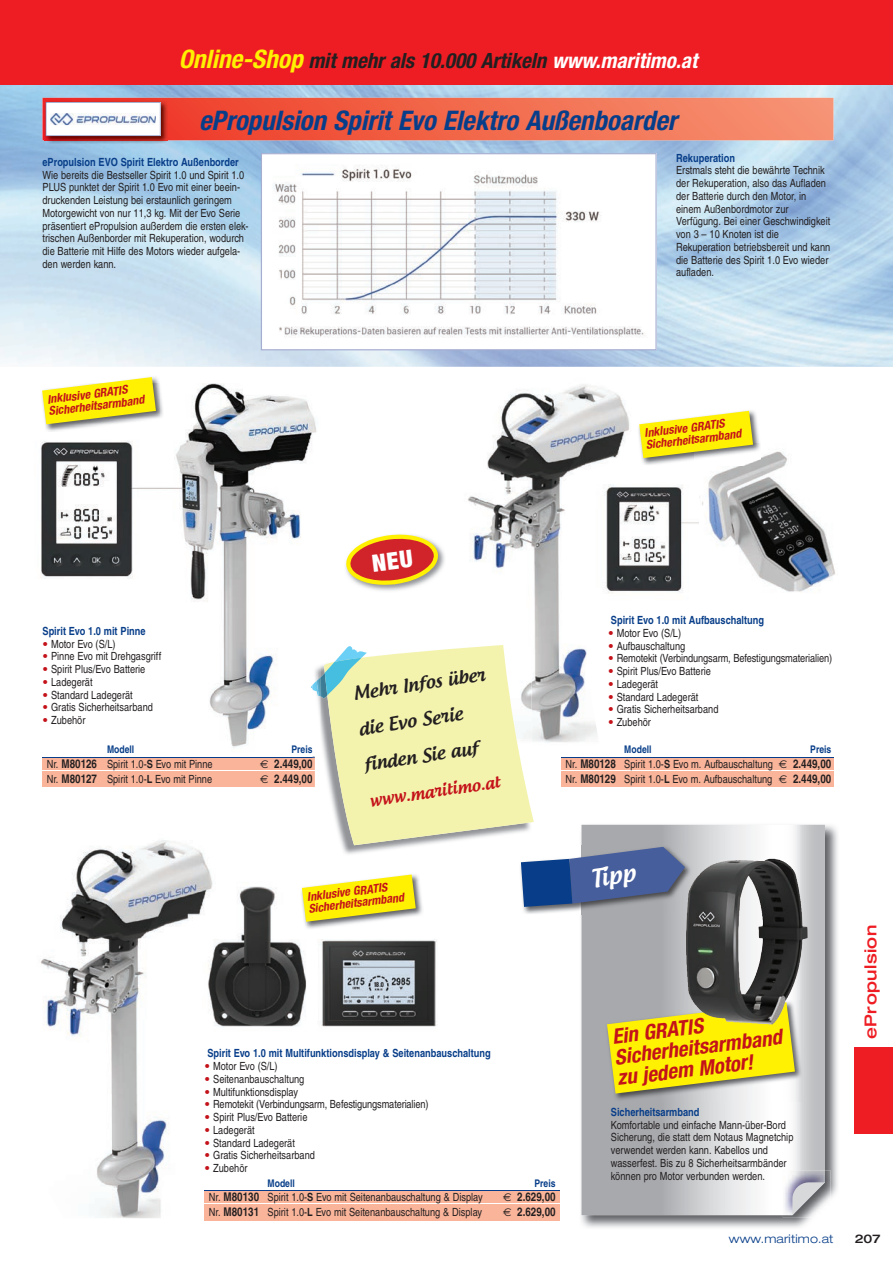
<style>
.page{position:relative;width:893px;height:1263px;background:#fff}
.page>*{position:absolute;margin:0;border:0;box-sizing:border-box;transform-origin:0 0}
.t1{font:italic 700 condensed 27px "Helvetica Neue";color:#083e89}
.t2{font:500 24px "Androgyne";color:#fff}
.t3{font:italic 700 condensed 21px "Helvetica Neue";color:#231f20}
.t4{font:italic 700 condensed 21px/21px "Helvetica Neue";color:#c4121a}
.t5{font:500 18px/36px "Androgyne";color:#231f20}
.t6{font:500 16.5px "Androgyne";color:#c4121a}
.t7{font:500 expanded 16.5px "Helvetica Neue";letter-spacing:.025em;color:#ee1d23}
.t8{font:italic 700 condensed 12px/12px "Helvetica Neue";color:#c4121a}
.t9{font:12px "Nimbus San LCE Bol Con";color:#231f20}
.t10{font:300 expanded 12px "Helvetica Neue";letter-spacing:.015em;color:#083e89}
.t11{font:500 expanded 12px "Helvetica Neue";color:#231f20}
.t12{font:11.25px/12.8px "Nimbus San LCE Reg Con";color:#231f20}
.t13{font:11.25px "Nimbus San LCE Bol Con";color:#083e89}
.t14{font:10.5px "Nimbus San LCE Bol Con";color:#083e89}
.s1{font-size:25.5px;color:#fff101}
.s2{color:#fff}
.s3{font-family:"Helvetica Neue";font-stretch:condensed;color:#c4121a}
.s4{font-family:"Nimbus San LCE Bol Con";font-size:12px}
.s5{font-family:"Nimbus San LCE Bol Con"}
.s6{font-family:"Euro Sans";font-size:11.25px}
.s7{font-family:"Euro Sans"}
</style>
<div class="page">
<img style="left:528px;top:85px;width:313px;height:13px">
<img style="left:111px;top:85px;width:366px;height:13px">
<img style="left:699px;top:451px;width:136px;height:141px">
<img style="left:631px;top:485px;width:68px;height:107px">
<img style="left:40px;top:383px;width:276px;height:379px">
<div style="left:0;top:0;width:893px;height:85px;background:#ee1d23"></div>
<div style="left:855px;top:1048px;width:38px;height:86px;background:#ee1d23"></div>
<img style="left:44px;top:140px;width:124px;height:4px">
<svg style="left:43px;top:98px;width:790px;height:42px;background:#ee7660"></svg>
<svg style="left:261px;top:153px;width:396px;height:197px"></svg>
<div style="left:43px;top:757px;width:272px;height:30px;background:#f9b49a"></div>
<hr style="left:43px;top:770px;width:272px;height:1px;background:#fff">
<hr style="left:43px;top:757px;width:272px;height:1px;background:#083e89">
<div style="left:561px;top:757px;width:272px;height:30px;background:#f9b49a"></div>
<hr style="left:561px;top:770px;width:272px;height:1px;background:#fff">
<hr style="left:561px;top:757px;width:272px;height:1px;background:#083e89">
<div style="left:205px;top:1191px;width:355px;height:29px;background:#f9b49a"></div>
<hr style="left:205px;top:1203px;width:355px;height:1px;background:#fff">
<hr style="left:205px;top:1190px;width:355px;height:1px;background:#083e89">
<img style="left:40px;top:378px;width:124px;height:54px">
<svg style="left:42px;top:377px;width:114px;height:47px"></svg>
<img style="left:638px;top:410px;width:122px;height:55px">
<img style="left:694px;top:443px;width:67px;height:22px">
<svg style="left:639px;top:411px;width:114px;height:47px"></svg>
<img style="left:221px;top:886px;width:216px;height:141px">
<img style="left:300px;top:886px;width:123px;height:43px">
<img style="left:41px;top:840px;width:180px;height:378px">
<img style="left:581px;top:824px;width:257px;height:404px">
<svg style="left:581px;top:825px;width:244px;height:390px"></svg>
<img style="left:783px;top:1170px;width:47px;height:48px">
<img style="left:783px;top:1170px;width:42px;height:45px">
<svg style="left:792px;top:1182px;width:33px;height:33px"></svg>
<img style="left:605px;top:1000px;width:198px;height:101px">
<svg style="left:607px;top:1002px;width:188px;height:91px;background:#ebe12d"></svg>
<img style="left:686px;top:859px;width:110px;height:165px">
<img style="left:468px;top:384px;width:163px;height:261px">
<img style="left:360px;top:545px;width:85px;height:46px">
<svg style="left:302px;top:645px;width:383px;height:277px"></svg>
<svg style="left:346px;top:534px;width:92px;height:51px;background:#de794e"></svg>
<h3 class="t3" style="left:179px;top:47px;width:520px"><span class="s1">Online-Shop</span> mit mehr als 10.000 Artikeln <span class="s2">www.maritimo.at</span></h3>
<h1 class="t1" style="left:199px;top:104px;width:479px">ePropulsion Spirit Evo Elektro Außenboarder</h1>
<p class="t13" style="left:43px;top:155px;width:198px">ePropulsion EVO Spirit Elektro Außenborder</p>
<p class="t12" style="left:43px;top:168px;width:208px">Wie bereits die Bestseller Spirit 1.0 und Spirit 1.0<br>PLUS punktet der Spirit 1.0 Evo mit einer beein&shy;druckenden Leistung bei erstaunlich geringem Motorgewicht von nur 11,3 kg. Mit der Evo Serie präsentiert ePropulsion außerdem die ersten elek&shy;trischen Außenborder mit Rekuperation, wodurch die Batterie mit Hilfe des Motors wieder aufgela&shy;den werden kann.</p>
<p class="t13" style="left:676px;top:151px;width:60px">Rekuperation</p>
<p class="t12" style="left:676px;top:164px;width:156px">Erstmals steht die bewährte Technik der Rekuperation, also das Aufladen der Batterie durch den Motor, in einem Außenbordmotor zur<br>Verfügung. Bei einer Geschwindigkeit von 3 – 10 Knoten ist die<br>Rekuperation betriebsbereit und kann die Batterie des Spirit 1.0 Evo wieder aufladen.</p>
<p class="t8" style="left:47px;top:393px;width:98px;rotate:-7deg">Inklusive GRATIS<br>Sicherheitsarmband</p>
<p class="t8" style="left:644px;top:427px;width:98px;rotate:-7deg">Inklusive GRATIS<br>Sicherheitsarmband</p>
<p class="t13" style="left:43px;top:624px;width:105px">Spirit Evo 1.0 mit Pinne</p>
<p class="t12" style="left:43px;top:637px;width:75px"><span class="s3">•</span> Motor Evo (S/L)</p>
<p class="t12" style="left:43px;top:650px;width:120px"><span class="s3">•</span> Pinne Evo mit Drehgasgriff</p>
<p class="t12" style="left:43px;top:663px;width:104px"><span class="s3">•</span> Spirit Plus/Evo Batterie</p>
<p class="t12" style="left:43px;top:676px;width:52px"><span class="s3">•</span> Ladegerät</p>
<p class="t12" style="left:43px;top:688px;width:92px"><span class="s3">•</span> Standard Ladegerät</p>
<p class="t12" style="left:43px;top:701px;width:112px"><span class="s3">•</span> Gratis Sicherheitsarband</p>
<p class="t12" style="left:43px;top:714px;width:44px"><span class="s3">•</span> Zubehör</p>
<p class="t14" style="left:107px;top:743px;width:29px">Modell</p>
<p class="t14" style="left:291px;top:743px;width:23px">Preis</p>
<p class="t12" style="left:47px;top:758px;width:167px">Nr. <span class="s4">M80126</span> Spirit 1.0-<span class="s5">S</span> Evo mit Pinne</p>
<p class="t9" style="left:260px;top:756px;width:54px"><span class="s6">€</span> 2.449,00</p>
<p class="t12" style="left:47px;top:773px;width:167px">Nr. <span class="s4">M80127</span> Spirit 1.0-<span class="s5">L</span> Evo mit Pinne</p>
<p class="t9" style="left:260px;top:771px;width:54px"><span class="s6">€</span> 2.449,00</p>
<h3 class="t5" style="left:351px;top:675px;width:135px;rotate:-8deg">Mehr Infos über die Evo Serie finden Sie auf</h3>
<h3 class="t6" style="left:368px;top:790px;width:134px;rotate:-8deg">www.maritimo.at</h3>
<p class="t13" style="left:611px;top:613px;width:155px">Spirit Evo 1.0 mit Aufbauschaltung</p>
<p class="t12" style="left:608px;top:627px;width:75px"><span class="s3">•</span> Motor Evo (S/L)</p>
<p class="t12" style="left:608px;top:639px;width:79px"><span class="s3">•</span> Aufbauschaltung</p>
<p class="t12" style="left:608px;top:652px;width:225px"><span class="s3">•</span> Remotekit (Verbindungsarm, Befestigungsmaterialien)</p>
<p class="t12" style="left:608px;top:665px;width:104px"><span class="s3">•</span> Spirit Plus/Evo Batterie</p>
<p class="t12" style="left:608px;top:678px;width:52px"><span class="s3">•</span> Ladegerät</p>
<p class="t12" style="left:608px;top:690px;width:92px"><span class="s3">•</span> Standard Ladegerät</p>
<p class="t12" style="left:608px;top:703px;width:112px"><span class="s3">•</span> Gratis Sicherheitsarband</p>
<p class="t12" style="left:608px;top:716px;width:44px"><span class="s3">•</span> Zubehör</p>
<p class="t14" style="left:624px;top:743px;width:29px">Modell</p>
<p class="t14" style="left:810px;top:743px;width:23px">Preis</p>
<p class="t12" style="left:566px;top:757px;width:267px;line-height:14.9px">Nr. <span class="s4">M80128</span> Spirit 1.0-<span class="s5">S</span> Evo m. Aufbauschaltung <span class="s7">€</span> <span class="s4">2.449,00<br></span>Nr. <span class="s4">M80129</span> Spirit 1.0-<span class="s5">L</span> Evo m. Aufbauschaltung <span class="s7">€</span> <span class="s4">2.449,00</span></p>
<p class="t8" style="left:306px;top:891px;width:98px;rotate:-7deg">Inklusive GRATIS<br>Sicherheitsarmband</p>
<p class="t13" style="left:207px;top:1046px;width:285px">Spirit Evo 1.0 mit Multifunktionsdisplay &amp; Seitenanbauschaltung</p>
<p class="t12" style="left:205px;top:1060px;width:75px"><span class="s3">•</span> Motor Evo (S/L)</p>
<p class="t12" style="left:205px;top:1073px;width:101px"><span class="s3">•</span> Seitenanbauschaltung</p>
<p class="t12" style="left:205px;top:1085px;width:95px"><span class="s3">•</span> Multifunktionsdisplay</p>
<p class="t12" style="left:205px;top:1098px;width:225px"><span class="s3">•</span> Remotekit (Verbindungsarm, Befestigungsmaterialien)</p>
<p class="t12" style="left:205px;top:1111px;width:104px"><span class="s3">•</span> Spirit Plus/Evo Batterie</p>
<p class="t12" style="left:205px;top:1124px;width:52px"><span class="s3">•</span> Ladegerät</p>
<p class="t12" style="left:205px;top:1136px;width:92px"><span class="s3">•</span> Standard Ladegerät</p>
<p class="t12" style="left:205px;top:1149px;width:112px"><span class="s3">•</span> Gratis Sicherheitsarband</p>
<p class="t12" style="left:205px;top:1162px;width:44px"><span class="s3">•</span> Zubehör</p>
<p class="t14" style="left:268px;top:1176px;width:29px">Modell</p>
<p class="t14" style="left:534px;top:1176px;width:23px">Preis</p>
<p class="t12" style="left:209px;top:1191px;width:275px">Nr. <span class="s4">M80130</span> Spirit 1.0-<span class="s5">S</span> Evo mit Seitenanbauschaltung &amp; Display</p>
<p class="t9" style="left:503px;top:1190px;width:54px"><span class="s6">€</span> 2.629,00</p>
<p class="t12" style="left:209px;top:1206px;width:275px">Nr. <span class="s4">M80131</span> Spirit 1.0-<span class="s5">L</span> Evo mit Seitenanbauschaltung &amp; Display</p>
<p class="t9" style="left:503px;top:1204px;width:54px"><span class="s6">€</span> 2.629,00</p>
<h2 class="t2" style="left:588px;top:864px;width:47px;rotate:-9deg">Tipp</h2>
<h3 class="t4" style="left:611px;top:1026px;width:170px;rotate:-7deg">Ein GRATIS<br>Sicherheitsarmband zu jedem Motor!</h3>
<p class="t13" style="left:611px;top:1105px;width:90px">Sicherheitsarmband</p>
<p class="t12" style="left:611px;top:1118px;width:184px">Komfortable und einfache Mann-über-Bord Sicherung, die statt dem Notaus Magnetchip verwendet werden kann. Kabellos und wasserfest. Bis zu 8 Sicherheitsarmbänder können pro Motor verbunden werden.</p>
<h3 class="t7" style="left:860px;top:1039px;width:116px;rotate:-90deg">ePropulsion</h3>
<p class="t10" style="left:729px;top:1231px;width:106px">www.maritimo.at</p>
<p class="t11" style="left:855px;top:1231px;width:27px">207</p>
</div>
